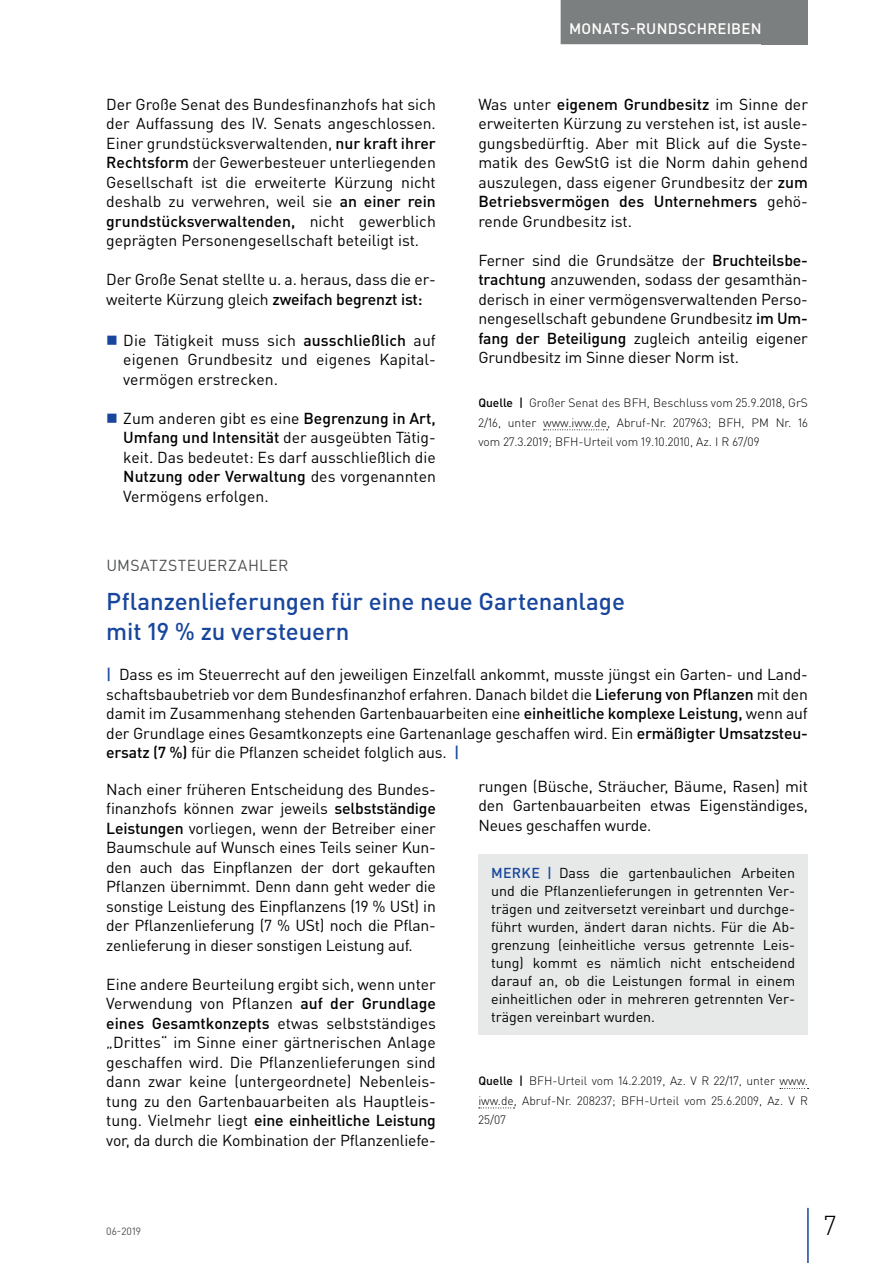
<style>
.page{position:relative;width:893px;height:1263px;background:#fff}
.page>*{position:absolute;margin:0;border:0;box-sizing:border-box;transform-origin:0 0}
.t1{font:300 27px "DIN Pro";color:#000002}
.t2{font:500 24px/30px "DIN Pro";letter-spacing:-.005em;color:#18469d}
.t3{font:15.75px/19.5px "DIN Pro";letter-spacing:-.01em;color:#000002;text-align:justify}
.t4{font:15.75px "DIN Pro";letter-spacing:.025em;color:#4f5152}
.t5{font:500 15px "DIN Pro";letter-spacing:.015em;color:#fff}
.t6{font:14.25px/18px "DIN Pro";color:#000002;text-align:justify}
.t7{font:300 12px/19.5px "DIN Pro";color:#000002;text-align:justify}
.t8{font:10.5px "DIN Pro";color:#4f5152}
.s1{font-weight:500}
.s2{font-weight:500;color:#18469d}
</style>
<div class="page">
<div style="left:762px;top:0;width:46px;height:44px;background:#7c7f7f"></div>
<hr style="left:807px;top:1208px;width:2px;height:55px;background:#18469d">
<div style="left:561px;top:0;width:209px;height:44px;background:#7c7f7f"></div>
<svg style="left:780px;top:1088px;width:28px;height:1px"></svg>
<svg style="left:479px;top:1107px;width:35px;height:1px"></svg>
<div style="left:478px;top:854px;width:330px;height:180px;background:#e6e9e8"></div>
<svg style="left:544px;top:429px;width:64px;height:1px"></svg>
<p class="t3" style="left:106px;top:94px;width:331px">Der Große Senat des Bundesfinanzhofs hat sich der Auffassung des IV. Senats angeschlossen.<br>Einer grundstücksverwaltenden, <span class="s1">nur kraft ihrer Rechtsform</span> der Gewerbesteuer unterliegenden Gesellschaft ist die erweiterte Kürzung nicht deshalb zu verwehren, weil sie <span class="s1">an einer rein grundstücksverwaltenden,</span> nicht gewerblich geprägten Personengesellschaft beteiligt ist.</p>
<p class="t3" style="left:106px;top:269px;width:331px">Der Große Senat stellte u. a. heraus, dass die er&shy;weiterte Kürzung gleich <span class="s1">zweifach begrenzt ist:</span></p>
<p class="t3" style="left:123px;top:330px;width:314px">Die Tätigkeit muss sich <span class="s1">ausschließlich</span> auf eigenen Grundbesitz und eigenes Kapital&shy;vermögen erstrecken.</p>
<p class="t3" style="left:123px;top:408px;width:314px">Zum anderen gibt es eine <span class="s1">Begrenzung in Art, Umfang und Intensität</span> der ausgeübten Tätig&shy;keit. Das bedeutet: Es darf ausschließlich die <span class="s1">Nutzung oder Verwaltung</span> des vorgenannten Vermögens erfolgen.</p>
<p class="t5" style="left:569px;top:18px;width:194px">MONATS-RUNDSCHREIBEN</p>
<p class="t3" style="left:478px;top:94px;width:331px">Was unter <span class="s1">eigenem Grundbesitz</span> im Sinne der erweiterten Kürzung zu verstehen ist, ist ausle&shy;gungsbedürftig. Aber mit Blick auf die Syste&shy;matik des GewStG ist die Norm dahin gehend auszulegen, dass eigener Grundbesitz der <span class="s1">zum Betriebsvermögen des Unternehmers</span> gehö&shy;rende Grundbesitz ist.</p>
<p class="t3" style="left:478px;top:250px;width:331px">Ferner sind die Grundsätze der <span class="s1">Bruchteilsbe&shy;trachtung</span> anzuwenden, sodass der gesamthän&shy;derisch in einer vermögensverwaltenden Perso&shy;nengesellschaft gebundene Grundbesitz <span class="s1">im Um&shy;fang der Beteiligung</span> zugleich anteilig eigener Grundbesitz im Sinne dieser Norm ist.</p>
<p class="t7" style="left:478px;top:393px;width:331px"><span class="s1">Quelle |</span> Großer Senat des BFH, Beschluss vom 25.9.2018, GrS 2/16, unter www.iww.de, Abruf-Nr. 207963; BFH, PM Nr. 16 vom 27.3.2019; BFH-Urteil vom 19.10.2010, Az. I R 67/09</p>
<p class="t4" style="left:106px;top:554px;width:184px">UMSATZSTEUERZAHLER</p>
<h2 class="t2" style="left:106px;top:585px;width:520px">Pflanzenlieferungen für eine neue Gartenanlage mit 19 % zu versteuern</h2>
<p class="t3" style="left:106px;top:664px;width:703px"><span class="s2">|</span> Dass es im Steuerrecht auf den jeweiligen Einzelfall ankommt, musste jüngst ein Garten- und Land&shy;schaftsbaubetrieb vor dem Bundesfinanzhof erfahren. Danach bildet die <span class="s1">Lieferung von Pflanzen</span> mit den damit im Zusammenhang stehenden Gartenbauarbeiten eine <span class="s1">einheitliche komplexe Leistung,</span> wenn auf der Grundlage eines Gesamtkonzepts eine Gartenanlage geschaffen wird. Ein <span class="s1">ermäßigter Umsatzsteu&shy;ersatz (7 %)</span> für die Pflanzen scheidet folglich aus. <span class="s2">|</span></p>
<p class="t3" style="left:106px;top:779px;width:331px">Nach einer früheren Entscheidung des Bundes&shy;finanzhofs können zwar jeweils <span class="s1">selbstständige Leistungen</span> vorliegen, wenn der Betreiber einer Baumschule auf Wunsch eines Teils seiner Kun&shy;den auch das Einpflanzen der dort gekauften Pflanzen übernimmt. Denn dann geht weder die sonstige Leistung des Einpflanzens (19 % USt) in der Pflanzenlieferung (7 % USt) noch die Pflan&shy;zenlieferung in dieser sonstigen Leistung auf.</p>
<p class="t3" style="left:106px;top:974px;width:331px">Eine andere Beurteilung ergibt sich, wenn unter Verwendung von Pflanzen <span class="s1">auf der Grundlage eines Gesamtkonzepts</span> etwas selbstständiges „Drittes“ im Sinne einer gärtnerischen Anlage geschaffen wird. Die Pflanzenlieferungen sind dann zwar keine (untergeordnete) Nebenleis&shy;tung zu den Gartenbauarbeiten als Hauptleis&shy;tung. Vielmehr liegt <span class="s1">eine einheitliche Leistung </span>vor, da durch die Kombination der Pflanzenliefe-</p>
<p class="t3" style="left:478px;top:776px;width:331px">rungen (Büsche, Sträucher, Bäume, Rasen) mit den Gartenbauarbeiten etwas Eigenständiges, Neues geschaffen wurde.</p>
<p class="t6" style="left:491px;top:863px;width:306px"><span class="s2">MERKE |</span> Dass die gartenbaulichen Arbeiten und die Pflanzenlieferungen in getrennten Ver&shy;trägen und zeitversetzt vereinbart und durchge&shy;führt wurden, ändert daran nichts. Für die Ab&shy;grenzung (einheitliche versus getrennte Leis&shy;tung) kommt es nämlich nicht entscheidend darauf an, ob die Leistungen formal in einem einheitlichen oder in mehreren getrennten Ver&shy;trägen vereinbart wurden.</p>
<p class="t7" style="left:478px;top:1071px;width:331px"><span class="s1">Quelle |</span> BFH-Urteil vom 14.2.2019, Az. V R 22/17, unter www. iww.de, Abruf-Nr. 208237; BFH-Urteil vom 25.6.2009, Az. V R 25/07</p>
<p class="t8" style="left:106px;top:1224px;width:36px">06-2019</p>
<h1 class="t1" style="left:824px;top:1207px;width:14px">7</h1>
</div>
